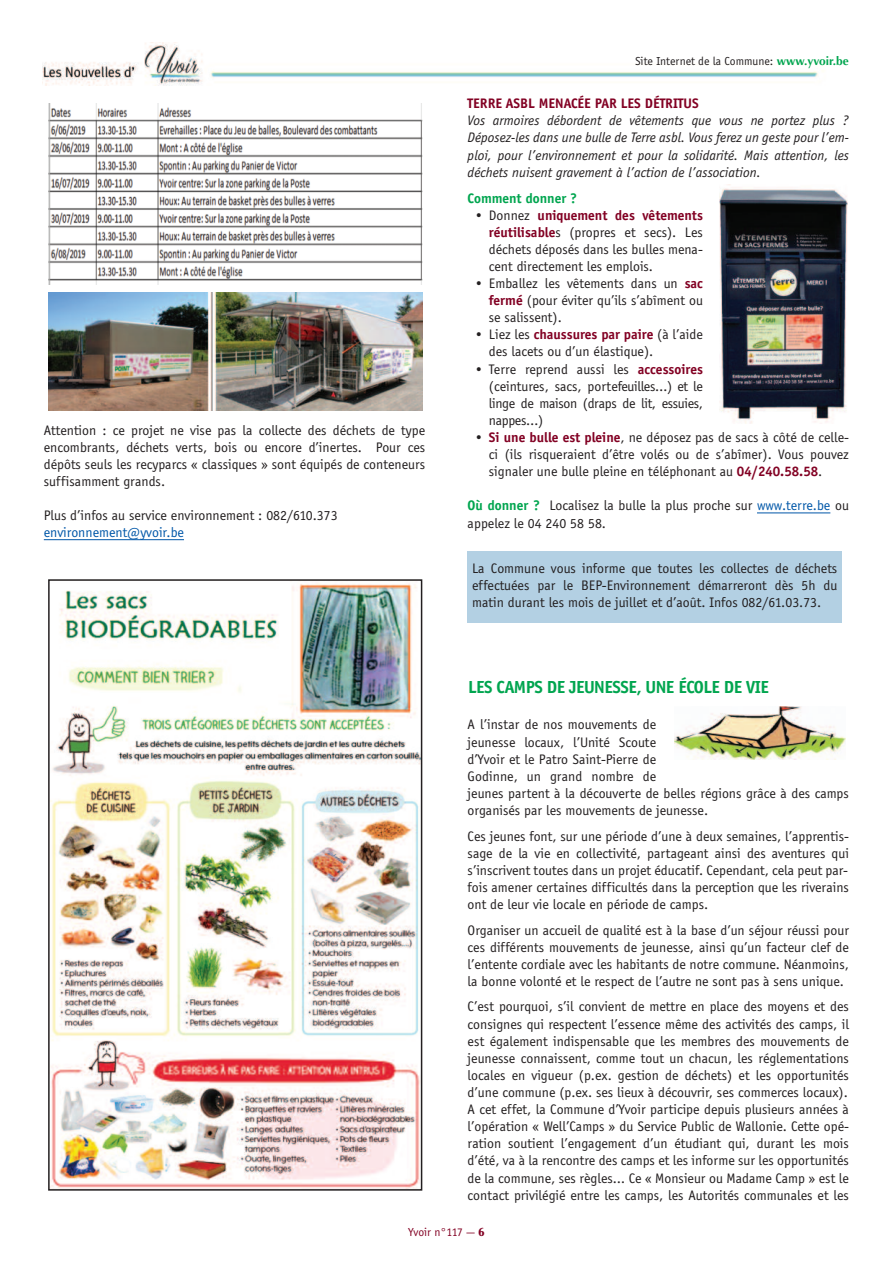
<style>
.page{position:relative;width:893px;height:1263px;background:#fff}
.page>*{position:absolute;margin:0;border:0;box-sizing:border-box;transform-origin:0 0}
.t1{font:700 18px "Officina Sans";letter-spacing:-.025em;color:#00a54f}
.t2{font:14.25px/17.1px "Officina Sans";color:#231f20;text-align:justify}
.t3{font:italic 14.25px/17.1px "Officina Sans";color:#231f20;text-align:justify}
.t4{font:700 14.25px "Officina Sans";color:#820123}
.t5{font:14.25px "Officina Sans";color:#0157a8}
.t6{font:700 14.25px "Officina Sans";color:#00a54f}
.t7{font:12px "Officina Sans";color:#231f20}
.t8{font:12px "Officina Sans";letter-spacing:-.005em;color:#820123}
.s1{font-family:"Optima";font-weight:700;color:#00a54f}
.s2{font-weight:700;color:#820123}
.s3{font-weight:700;color:#00a54f}
.s4{color:#0157a8}
.s5{font-family:"Optima";font-weight:900}
</style>
<div class="page">
<img style="left:43px;top:43px;width:775px;height:42px">
<hr style="left:44px;top:539px;width:140px;height:1px;background:#0157a8">
<hr style="left:757px;top:513px;width:73px;height:1px;background:#0157a8">
<img style="left:48px;top:103px;width:374px;height:182px">
<img style="left:48px;top:292px;width:374px;height:118px">
<img style="left:51px;top:583px;width:368px;height:605px">
<div style="left:48px;top:579px;width:374px;height:612px;border:2px solid #231f20"></div>
<img style="left:720px;top:188px;width:127px;height:236px">
<div style="left:468px;top:551px;width:374px;height:71px;background:#b3d0e3"></div>
<img style="left:674px;top:707px;width:171px;height:53px">
<p class="t2" style="left:44px;top:421px;width:383px">Attention : ce projet ne vise pas la collecte des déchets de type encombrants, déchets verts, bois ou encore d’inertes. Pour ces dépôts seuls les recyparcs « classiques » sont équipés de conteneurs suffisamment grands.</p>
<p class="t2" style="left:44px;top:507px;width:295px">Plus d’infos au service environnement : 082/610.373</p>
<p class="t5" style="left:44px;top:524px;width:142px">environnement@yvoir.be</p>
<p class="t7" style="left:635px;top:54px;width:215px">Site Internet de la Commune: <span class="s1">www.yvoir.be</span></p>
<p class="t4" style="left:468px;top:95px;width:232px">TERRE ASBL MENACÉE PAR LES DÉTRITUS</p>
<p class="t3" style="left:468px;top:112px;width:383px">Vos armoires débordent de vêtements que vous ne portez plus ?<br>Déposez-les dans une bulle de Terre asbl. Vous ferez un geste pour l’em&shy;ploi, pour l’environnement et pour la solidarité. Mais attention, les déchets nuisent gravement à l’action de l’association.</p>
<p class="t6" style="left:468px;top:189px;width:111px">Comment donner ?</p>
<p class="t2" style="left:489px;top:206px;width:215px;text-indent:-15px">• Donnez <span class="s2">uniquement des vêtements réutilisable</span>s (propres et secs). Les déchets déposés dans les bulles mena&shy;cent directement les emplois.</p>
<p class="t2" style="left:489px;top:275px;width:215px;text-indent:-15px">• Emballez les vêtements dans un <span class="s2">sac fermé</span> (pour éviter qu’ils s’abîment ou se salissent).</p>
<p class="t2" style="left:489px;top:326px;width:215px;text-indent:-15px">• Liez les <span class="s2">chaussures par paire</span> (à l’aide des lacets ou d’un élastique).</p>
<p class="t2" style="left:489px;top:360px;width:215px;text-indent:-15px">• Terre reprend aussi les <span class="s2">accessoires </span>(ceintures, sacs, portefeuilles…) et le linge de maison (draps de lit, essuies, nappes…)</p>
<p class="t2" style="left:489px;top:428px;width:362px;text-indent:-15px">• <span class="s2">Si une bulle est pleine</span>, ne déposez pas de sacs à côté de celle&shy;ci (ils risqueraient d’être volés ou de s’abîmer). Vous pouvez signaler une bulle pleine en téléphonant au <span class="s2">04/240.58.58</span>.</p>
<p class="t2" style="left:468px;top:497px;width:383px"><span class="s3">Où donner ?</span> Localisez la bulle la plus proche sur <span class="s4">www.terre.be</span> ou appelez le 04 240 58 58.</p>
<p class="t2" style="left:472px;top:559px;width:367px">La Commune vous informe que toutes les collectes de déchets effectuées par le BEP-Environnement démarreront dès 5h du matin durant les mois de juillet et d’août. Infos 082/61.03.73.</p>
<p class="t1" style="left:468px;top:676px;width:302px">LES CAMPS DE JEUNESSE, UNE ÉCOLE DE VIE</p>
<p class="t2" style="left:468px;top:716px;width:383px;text-align:left">A l’instar de nos mouvements de<br>jeunesse locaux, l’Unité Scoute<br>d’Yvoir et le Patro Saint-Pierre de<br>Godinne, un grand nombre de<br>jeunes partent à la découverte de belles régions grâce à des camps organisés par les mouvements de jeunesse.</p>
<p class="t2" style="left:468px;top:827px;width:383px">Ces jeunes font, sur une période d’une à deux semaines, l’apprentis&shy;sage de la vie en collectivité, partageant ainsi des aventures qui s’inscrivent toutes dans un projet éducatif. Cependant, cela peut par&shy;fois amener certaines difficultés dans la perception que les riverains ont de leur vie locale en période de camps.</p>
<p class="t2" style="left:468px;top:921px;width:383px">Organiser un accueil de qualité est à la base d’un séjour réussi pour ces différents mouvements de jeunesse, ainsi qu’un facteur clef de l’entente cordiale avec les habitants de notre commune. Néanmoins, la bonne volonté et le respect de l’autre ne sont pas à sens unique.</p>
<p class="t2" style="left:468px;top:998px;width:383px">C’est pourquoi, s’il convient de mettre en place des moyens et des consignes qui respectent l’essence même des activités des camps, il est également indispensable que les membres des mouvements de jeunesse connaissent, comme tout un chacun, les réglementations locales en vigueur (p.ex. gestion de déchets) et les opportunités d’une commune (p.ex. ses lieux à découvrir, ses commerces locaux).<br>A cet effet, la Commune d’Yvoir participe depuis plusieurs années à l’opération « Well’Camps » du Service Public de Wallonie. Cette opé&shy;ration soutient l’engagement d’un étudiant qui, durant les mois d’été, va à la rencontre des camps et les informe sur les opportunités de la commune, ses règles… Ce « Monsieur ou Madame Camp » est le contact privilégié entre les camps, les Autorités communales et les</p>
<p class="t8" style="left:408px;top:1225px;width:78px">Yvoir n°117 — <span class="s5">6</span></p>
</div>
